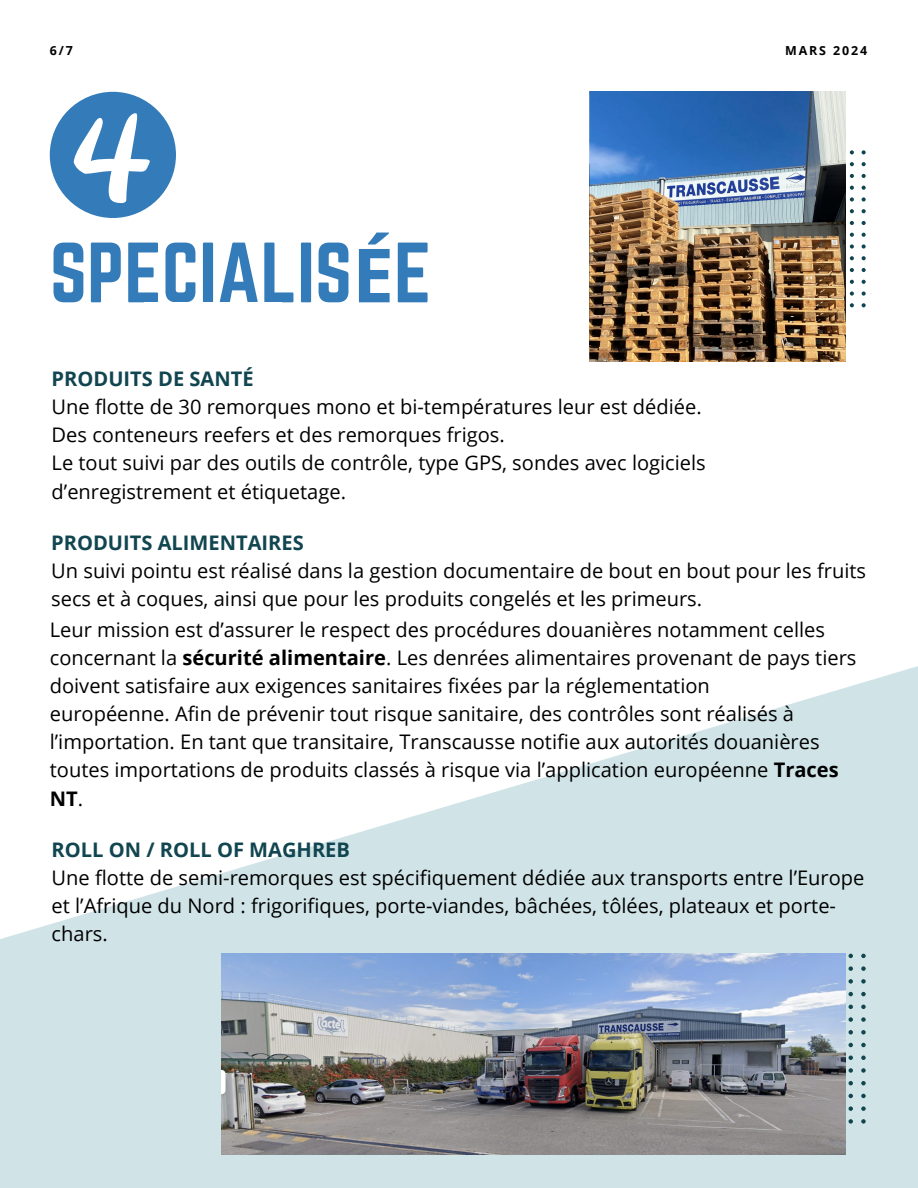
<style>
.page{position:relative;width:918px;height:1188px;background:#fff}
.page>*{position:absolute;margin:0;border:0;box-sizing:border-box;transform-origin:0 0}
.t1{font:74.7px "Norwester";color:#347cb9}
.t2{font:20.1px/28.2px "Open Sans";color:#000}
.t3{font:700 20.1px "Open Sans";color:#114550}
.t4{font:700 12.45px "Open Sans";letter-spacing:.15em;color:#000}
.s1{font-family:"Noto Sans";font-weight:700}
.s2{font-weight:700}
</style>
<div class="page">
<svg style="left:0;top:666px;width:918px;height:522px;fill:#d0e4e8"></svg>
<svg style="left:50px;top:92px;width:126px;height:126px"></svg>
<svg style="left:862px;top:150px;width:4px;height:4px"></svg>
<svg style="left:862px;top:162px;width:4px;height:4px"></svg>
<svg style="left:862px;top:174px;width:4px;height:4px"></svg>
<svg style="left:862px;top:186px;width:4px;height:4px"></svg>
<svg style="left:862px;top:197px;width:4px;height:5px"></svg>
<svg style="left:862px;top:209px;width:4px;height:4px"></svg>
<svg style="left:862px;top:221px;width:4px;height:4px"></svg>
<svg style="left:850px;top:150px;width:4px;height:4px"></svg>
<svg style="left:850px;top:162px;width:4px;height:4px"></svg>
<svg style="left:850px;top:174px;width:4px;height:4px"></svg>
<svg style="left:850px;top:186px;width:4px;height:4px"></svg>
<svg style="left:850px;top:197px;width:4px;height:5px"></svg>
<svg style="left:850px;top:209px;width:4px;height:4px"></svg>
<svg style="left:850px;top:221px;width:4px;height:4px"></svg>
<svg style="left:862px;top:233px;width:4px;height:4px"></svg>
<svg style="left:862px;top:244px;width:4px;height:5px"></svg>
<svg style="left:862px;top:256px;width:4px;height:4px"></svg>
<svg style="left:862px;top:268px;width:4px;height:4px"></svg>
<svg style="left:862px;top:280px;width:4px;height:4px"></svg>
<svg style="left:862px;top:291px;width:4px;height:5px"></svg>
<svg style="left:862px;top:303px;width:4px;height:4px"></svg>
<svg style="left:850px;top:233px;width:4px;height:4px"></svg>
<svg style="left:850px;top:244px;width:4px;height:5px"></svg>
<svg style="left:850px;top:256px;width:4px;height:4px"></svg>
<svg style="left:850px;top:268px;width:4px;height:4px"></svg>
<svg style="left:850px;top:280px;width:4px;height:4px"></svg>
<svg style="left:850px;top:291px;width:4px;height:5px"></svg>
<svg style="left:850px;top:303px;width:4px;height:4px"></svg>
<svg style="left:861px;top:954px;width:5px;height:4px"></svg>
<svg style="left:861px;top:966px;width:5px;height:5px"></svg>
<svg style="left:861px;top:979px;width:5px;height:5px"></svg>
<svg style="left:861px;top:992px;width:5px;height:4px"></svg>
<svg style="left:861px;top:1005px;width:5px;height:4px"></svg>
<svg style="left:861px;top:1017px;width:5px;height:5px"></svg>
<svg style="left:861px;top:1030px;width:5px;height:5px"></svg>
<svg style="left:849px;top:954px;width:4px;height:4px"></svg>
<svg style="left:849px;top:966px;width:4px;height:5px"></svg>
<svg style="left:849px;top:979px;width:4px;height:5px"></svg>
<svg style="left:849px;top:992px;width:4px;height:4px"></svg>
<svg style="left:849px;top:1005px;width:4px;height:4px"></svg>
<svg style="left:849px;top:1017px;width:4px;height:5px"></svg>
<svg style="left:849px;top:1030px;width:4px;height:5px"></svg>
<svg style="left:861px;top:1043px;width:5px;height:4px"></svg>
<svg style="left:861px;top:1056px;width:5px;height:4px"></svg>
<svg style="left:861px;top:1068px;width:5px;height:5px"></svg>
<svg style="left:861px;top:1081px;width:5px;height:4px"></svg>
<svg style="left:861px;top:1094px;width:5px;height:4px"></svg>
<svg style="left:861px;top:1106px;width:5px;height:5px"></svg>
<svg style="left:861px;top:1119px;width:5px;height:4px"></svg>
<svg style="left:849px;top:1043px;width:4px;height:4px"></svg>
<svg style="left:849px;top:1056px;width:4px;height:4px"></svg>
<svg style="left:849px;top:1068px;width:4px;height:5px"></svg>
<svg style="left:849px;top:1081px;width:4px;height:4px"></svg>
<svg style="left:849px;top:1094px;width:4px;height:4px"></svg>
<svg style="left:849px;top:1106px;width:4px;height:5px"></svg>
<svg style="left:849px;top:1119px;width:4px;height:4px"></svg>
<img style="left:590px;top:92px;width:255px;height:270px">
<img style="left:222px;top:954px;width:623px;height:201px">
<p class="t4" style="left:50px;top:42px;width:25px">6/7</p>
<p class="t4" style="left:785px;top:42px;width:84px">MARS 2024</p>
<h1 class="t1" style="left:50px;top:228px;width:383px">SPECIALIS<span class="s1">É</span>E</h1>
<p class="t3" style="left:52px;top:365px;width:203px">PRODUITS DE SANTÉ</p>
<p class="t2" style="left:52px;top:392px;width:656px">Une flotte de 30 remorques mono et bi-températures leur est dédiée.<br>Des conteneurs reefers et des remorques frigos.<br>Le tout suivi par des outils de contrôle, type GPS, sondes avec logiciels d’enregistrement et étiquetage.</p>
<p class="t3" style="left:51px;top:528px;width:254px">PRODUITS ALIMENTAIRES</p>
<p class="t2" style="left:51px;top:556px;width:816px">Un suivi pointu est réalisé dans la gestion documentaire de bout en bout pour les fruits secs et à coques, ainsi que pour les produits congelés et les primeurs.</p>
<p class="t2" style="left:50px;top:615px;width:808px">Leur mission est d’assurer le respect des procédures douanières notamment celles concernant la <span class="s2">sécurité alimentaire</span>. Les denrées alimentaires provenant de pays tiers doivent satisfaire aux exigences sanitaires fixées par la réglementation<br>européenne. Afin de prévenir tout risque sanitaire, des contrôles sont réalisés à l’importation. En tant que transitaire, Transcausse notifie aux autorités douanières toutes importations de produits classés à risque via l’application européenne <span class="s2">Traces NT</span>.</p>
<p class="t3" style="left:52px;top:835px;width:300px">ROLL ON / ROLL OF MAGHREB</p>
<p class="t2" style="left:52px;top:863px;width:814px">Une flotte de semi-remorques est spécifiquement dédiée aux transports entre l’Europe et l’Afrique du Nord : frigorifiques, porte-viandes, bâchées, tôlées, plateaux et porte&shy;chars.</p>
</div>
